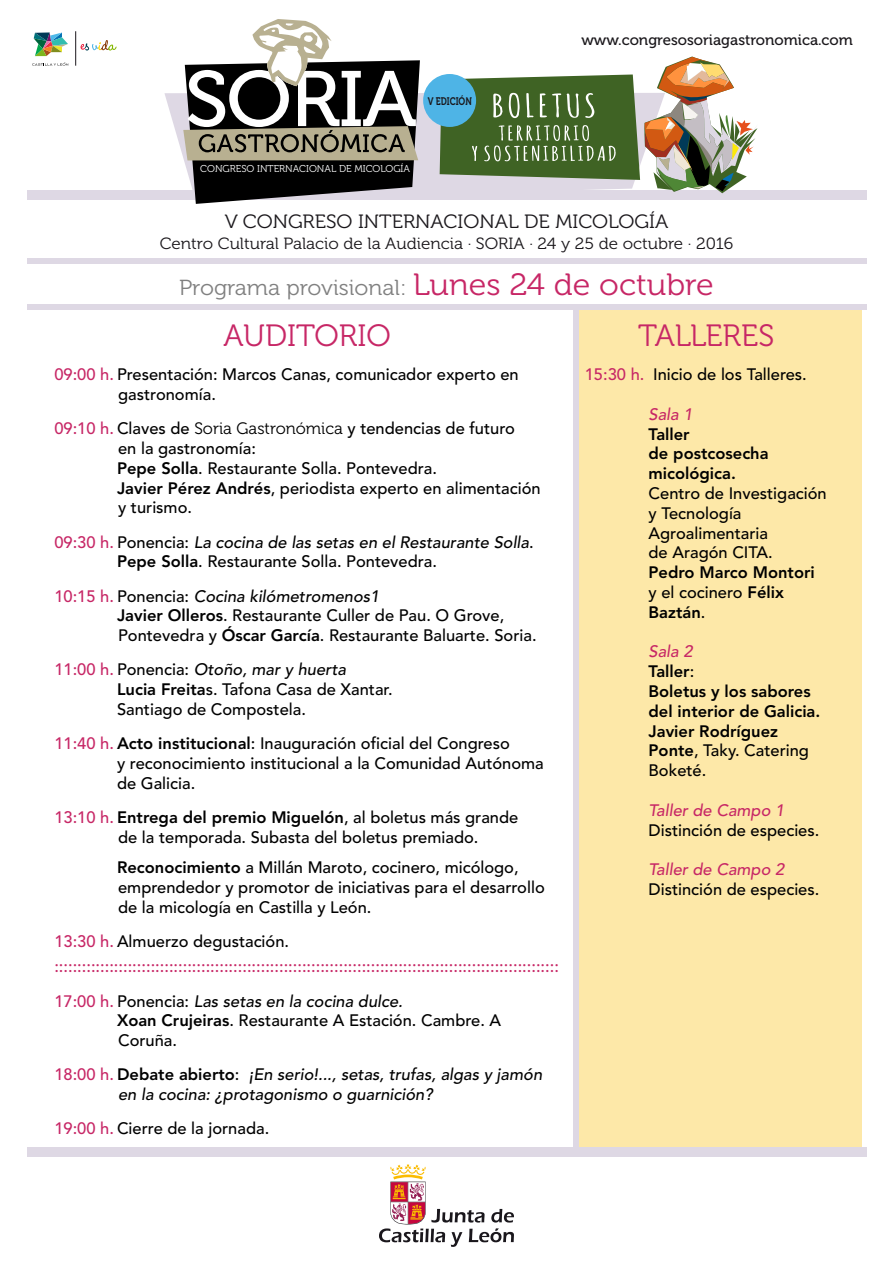
<style>
.page{position:relative;width:893px;height:1263px;background:#fff}
.page>*{position:absolute;margin:0;border:0;box-sizing:border-box;transform-origin:0 0}
.t1{font:30.75px "Museo 300";color:#c72766}
.t2{font:21.75px "Museo 300";color:#808080;scale:1.05 1}
.t3{font:19.2px "Museo 300";color:#1a171b;scale:1.05 1}
.t4{font:500 16.5px/19.8px "Avenir";color:#000}
.t5{font:800 16.5px/19.8px "Avenir";color:#000}
.t6{font:500 16.5px/25.2px "Avenir";color:#c72766}
.t7{font:italic 500 16.5px/19.8px "Avenir";color:#000}
.t8{font:italic 500 16.5px "Avenir";color:#c72766}
.t9{font:16.2px "Museo 300";color:#1a171b;scale:1.05 1}
.t10{font:15px "Museo 500";color:#1a171b}
.t11{font:10.95px "Museo 700";color:#1a171b;scale:.77 1}
.t12{font:9.9px "Museo 300";color:#fff}
.s1{font-size:30.75px;color:#c72766}
.s2{color:#c72766}
.s3{font-family:"Museo 300";font-weight:400}
.s4{font-weight:800}
.s5{font-style:italic}
.s6{color:#000}
.s7{font-style:normal;color:#c72766}
.s8{font-weight:800;font-style:normal}
.s9{font-style:normal}
.s10{font-weight:500}
.s11{font-weight:500;font-style:italic;color:#c72766}
</style>
<div class="page">
<div style="left:576px;top:308px;width:286px;height:846px;background:#fde8a8"></div>
<svg style="left:32px;top:32px;width:37px;height:34px"></svg>
<hr style="left:75px;top:31px;width:1px;height:35px;background:#1a171c">
<svg style="left:81px;top:44px;width:4px;height:6px"></svg>
<svg style="left:85px;top:43px;width:5px;height:8px"></svg>
<svg style="left:98px;top:42px;width:3px;height:9px"></svg>
<svg style="left:101px;top:40px;width:7px;height:11px"></svg>
<svg style="left:108px;top:44px;width:9px;height:7px"></svg>
<svg style="left:92px;top:44px;width:6px;height:7px"></svg>
<div style="left:27px;top:191px;width:839px;height:9px;background:#ded8e4"></div>
<div style="left:27px;top:305px;width:839px;height:5px;background:#ded8e4"></div>
<div style="left:574px;top:310px;width:5px;height:840px;background:#ded8e4"></div>
<div style="left:27px;top:258px;width:839px;height:5px;background:#ded8e4"></div>
<div style="left:27px;top:1147px;width:839px;height:9px;background:#ded8e4"></div>
<svg style="left:164px;top:93px;width:276px;height:98px;fill:#ded8e4"></svg>
<svg style="left:183px;top:19px;width:237px;height:185px"></svg>
<div style="left:423px;top:74px;width:53px;height:53px;background:#4eb4e6;border-radius:50%"></div>
<svg style="left:440px;top:57px;width:319px;height:136px"></svg>
<svg style="left:379px;top:1164px;width:135px;height:83px"></svg>
<p class="t11" style="left:428px;top:95px;width:59px">V EDICIÓN</p>
<p class="t12" style="left:200px;top:164px;width:211px">CONGRESO INTERNACIONAL DE MICOLOGÍA</p>
<p class="t10" style="left:581px;top:32px;width:273px">www.congresosoriagastronomica.com</p>
<p class="t3" style="left:225px;top:211px;width:424px">V CONGRESO INTERNACIONAL DE MICOLOGÍA</p>
<p class="t9" style="left:160px;top:235px;width:548px">Centro Cultural Palacio de la Audiencia · SORIA · 24 y 25 de octubre · 2016</p>
<h2 class="t2" style="left:179px;top:276px;width:511px">Programa provisional: <span class="s1">Lunes 24 de octubre</span></h2>
<h1 class="t1" style="left:224px;top:319px;width:169px">AUDITORIO</h1>
<p class="t4" style="left:118px;top:365px;width:402px;text-indent:-64px"><span class="s2">09:00 h.</span> Presentación: Marcos Canas, comunicador experto en gastronomía.</p>
<p class="t4" style="left:117px;top:419px;width:425px;text-indent:-63px"><span class="s2">09:10 h.</span> Claves de <span class="s3">Soria Gastronómica</span> y tendencias de futuro<br>en la gastronomía:<br><span class="s4">Pepe Solla</span>. Restaurante Solla. Pontevedra.<br><span class="s4">Javier Pérez Andrés</span>, periodista experto en alimentación y turismo.</p>
<p class="t4" style="left:117px;top:532px;width:418px;text-indent:-63px"><span class="s2">09:30 h.</span> Ponencia: <span class="s5">La cocina de las setas en el Restaurante Solla</span>.<br><span class="s4">Pepe Solla</span>. Restaurante Solla. Pontevedra.</p>
<p class="t4" style="left:117px;top:586px;width:421px;text-indent:-63px"><span class="s2">10:15 h.</span> Ponencia: <span class="s5">Cocina kilómetromenos1<br></span><span class="s4">Javier Olleros</span>. Restaurante Culler de Pau. O Grove,<br>Pontevedra y <span class="s4">Óscar García</span>. Restaurante Baluarte. Soria.</p>
<p class="t4" style="left:117px;top:660px;width:277px;text-indent:-63px"><span class="s2">11:00 h.</span> Ponencia: <span class="s5">Otoño, mar y huerta<br></span><span class="s4">Lucia Freita</span>s. Tafona Casa de Xantar.<br>Santiago de Compostela.</p>
<p class="t4" style="left:117px;top:734px;width:428px;text-indent:-63px"><span class="s2">11:40 h.</span> <span class="s4">Acto institucional</span>: Inauguración oficial del Congreso<br>y reconocimiento institucional a la Comunidad Autónoma de Galicia.</p>
<p class="t4" style="left:118px;top:808px;width:402px;text-indent:-64px"><span class="s2">13:10 h.</span> <span class="s4">Entrega del premio Miguelón</span>, al boletus más grande de la temporada. Subasta del boletus premiado.</p>
<p class="t4" style="left:117px;top:858px;width:429px"><span class="s4">Reconocimiento</span> a Millán Maroto, cocinero, micólogo, emprendedor y promotor de iniciativas para el desarrollo de la micología en Castilla y León.</p>
<p class="t6" style="left:54px;top:929px;width:506px">13:30 h. <span class="s6">Almuerzo degustación. </span>::::::::::::::::::::::::::::::::::::::::::::::::::::::::::::::::::::::::::::::::::::::::::::::::::::::::::::::</p>
<p class="t4" style="left:117px;top:991px;width:386px;text-indent:-63px"><span class="s2">17:00 h.</span> Ponencia: <span class="s5">Las setas en la cocina dulce.<br></span><span class="s4">Xoan Crujeiras</span>. Restaurante A Estación. Cambre. A<br>Coruña.</p>
<p class="t7" style="left:118px;top:1065px;width:426px;text-indent:-64px"><span class="s7">18:00 h.</span> <span class="s8">Debate abierto</span><span class="s9">:</span> ¡En serio!..., setas, trufas, algas y jamón en la cocina: ¿protagonismo o guarnición?</p>
<p class="t4" style="left:54px;top:1119px;width:216px"><span class="s2">19:00 h.</span> Cierre de la jornada.</p>
<h1 class="t1" style="left:638px;top:319px;width:137px">TALLERES</h1>
<p class="t4" style="left:585px;top:365px;width:224px"><span class="s2">15:30 h.</span> Inicio de los Talleres.</p>
<p class="t8" style="left:649px;top:404px;width:46px">Sala 1</p>
<p class="t5" style="left:649px;top:424px;width:122px">Taller<br>de postcosecha micológica.</p>
<p class="t4" style="left:649px;top:484px;width:180px">Centro de Investigación y Tecnología<br>Agroalimentaria<br>de Aragón CITA.</p>
<p class="t5" style="left:649px;top:562px;width:168px">Pedro Marco Montori <span class="s10">y el cocinero</span> Félix<br>Baztán<span class="s10">.</span></p>
<p class="t5" style="left:649px;top:642px;width:173px"><span class="s11">Sala 2<br></span>Taller<span class="s10">:<br></span>Boletus y los sabores del interior de Galicia.<br>Javier Rodríguez<br>Ponte<span class="s10">, Taky. Catering<br>Boketé.</span></p>
<p class="t8" style="left:649px;top:800px;width:137px">Taller de Campo 1</p>
<p class="t4" style="left:649px;top:820px;width:172px">Distinción de especies.</p>
<p class="t8" style="left:649px;top:860px;width:137px">Taller de Campo 2</p>
<p class="t4" style="left:649px;top:880px;width:172px">Distinción de especies.</p>
</div>
